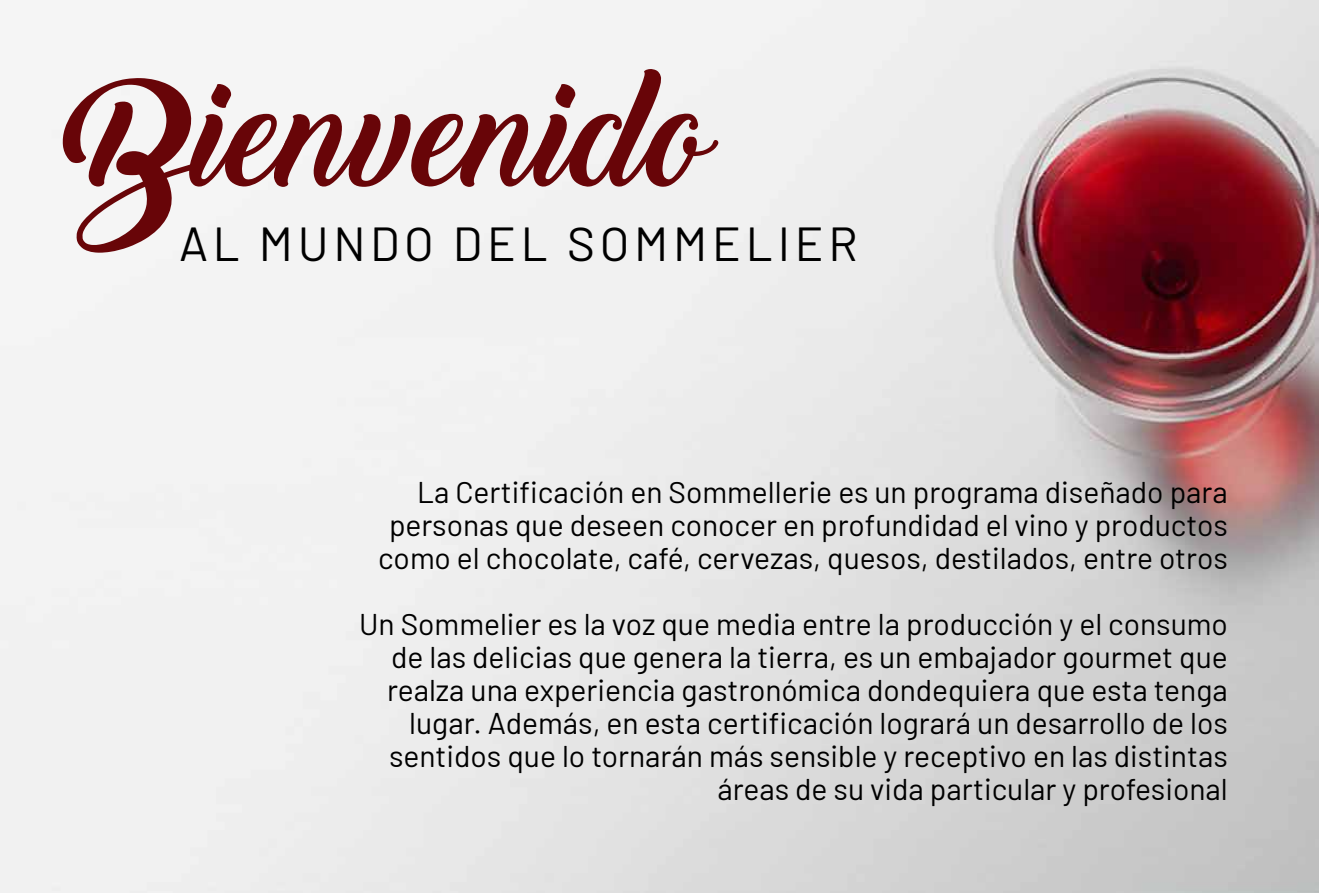
<style>
.page{position:relative;width:1319px;height:893px;background:#fff}
.page>*{position:absolute;margin:0;border:0;box-sizing:border-box;transform-origin:0 0}
.t1{font:145.35px "Backto Black Demo";color:#680508}
.t2{font:47.7px "Barlow";letter-spacing:.1em;color:#000}
.t3{font:30px/33px "Barlow";color:#000;text-align:right}
</style>
<div class="page">
<img style="left:0;top:0;width:1318px;height:893px">
<h1 class="t1" style="left:63px;top:52px;width:652px">Bienvenido</h1>
<h2 class="t2" style="left:179px;top:209px;width:680px">AL MUNDO DEL SOMMELIER</h2>
<p class="t3" style="left:378px;top:473px;width:851px">La Certificación en Sommellerie es un programa diseñado para personas que deseen conocer en profundidad el vino y productos como el chocolate, café, cervezas, quesos, destilados, entre otros</p>
<p class="t3" style="left:359px;top:605px;width:870px">Un Sommelier es la voz que media entre la producción y el consumo de las delicias que genera la tierra, es un embajador gourmet que realza una experiencia gastronómica dondequiera que esta tenga lugar. Además, en esta certificación logrará un desarrollo de los sentidos que lo tornarán más sensible y receptivo en las distintas áreas de su vida particular y profesional</p>
</div>
